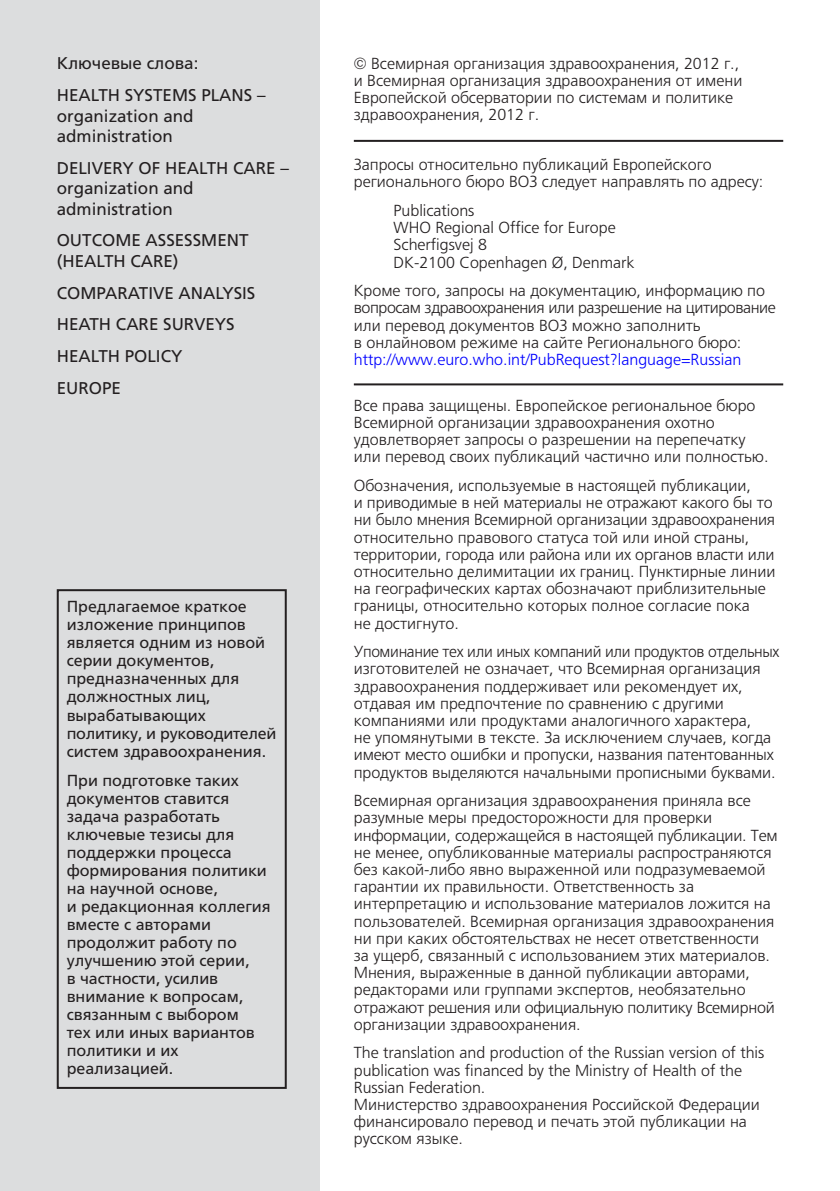
<style>
.page{position:relative;width:840px;height:1191px;background:#fff}
.page>*{position:absolute;margin:0;border:0;box-sizing:border-box;transform-origin:0 0}
.t1{font:17px/20.4px "Frutiger";color:#231f20}
.t2{font:17px "Frutiger LTCYR";color:#231f20}
.t3{font:300 16px/17.2px "Frutiger LTCYR";color:#231f20}
.t4{font:16px/18px "Frutiger LTCYR";color:#231f20}
.t5{font:300 16px "Frutiger LTCYR";color:#00f}
.s1{font-family:"Frutiger"}
</style>
<div class="page">
<div style="left:0;top:0;width:319px;height:1191px;background:#dcddde"></div>
<hr style="left:353px;top:140px;width:429px;height:2px;background:#231f20">
<hr style="left:353px;top:383px;width:429px;height:2px;background:#231f20">
<div style="left:57px;top:589px;width:229px;height:500px;border:2px solid #231f20"></div>
<p class="t2" style="left:57px;top:57px;width:143px">Ключевые слова:</p>
<p class="t1" style="left:57px;top:86px;width:210px">HEALTH SYSTEMS PLANS – organization and administration</p>
<p class="t1" style="left:57px;top:159px;width:233px">DELIVERY OF HEALTH CARE – organization and administration</p>
<p class="t1" style="left:57px;top:231px;width:193px">OUTCOME ASSESSMENT (HEALTH CARE)</p>
<p class="t1" style="left:57px;top:278px;width:200px;line-height:31.8px">COMPARATIVE ANALYSIS<br>HEATH CARE SURVEYS<br>HEALTH POLICY<br>EUROPE</p>
<p class="t4" style="left:67px;top:599px;width:211px">Предлагаемое краткое изложение принципов является одним из новой серии документов, предназначенных для должностных лиц, вырабатывающих политику, и руководителей систем здравоохранения.</p>
<p class="t4" style="left:67px;top:772px;width:205px">При подготовке таких документов ставится задача разработать ключевые тезисы для поддержки процесса формирования политики на научной основе,<br>и редакционная коллегия вместе с авторами продолжит работу по улучшению этой серии,<br>в частности, усилив внимание к вопросам, связанным с выбором<br>тех или иных вариантов политики и их реализацией.</p>
<p class="t3" style="left:353px;top:56px;width:390px">© Всемирная организация здравоохранения, 2012 г., и Всемирная организация здравоохранения от имени Европейской обсерватории по системам и политике здравоохранения, 2012 г.</p>
<p class="t3" style="left:353px;top:157px;width:411px">Запросы относительно публикаций Европейского регионального бюро ВОЗ следует направлять по адресу:</p>
<p class="t3" style="left:393px;top:203px;width:242px">Publications<br>WHO Regional Office for Europe<br>Scherfigsvej 8<br>DK-2100 Copenhagen <span class="s1">Ø</span>, Denmark</p>
<p class="t3" style="left:353px;top:283px;width:423px">Кроме того, запросы на документацию, информацию по вопросам здравоохранения или разрешение на цитирование или перевод документов ВОЗ можно заполнить<br>в онлайновом режиме на сайте Регионального бюро:</p>
<p class="t5" style="left:353px;top:353px;width:389px">http://www.euro.who.int/PubRequest?language=Russian</p>
<p class="t3" style="left:353px;top:398px;width:416px">Все права защищены. Европейское региональное бюро Всемирной организации здравоохранения охотно удовлетворяет запросы о разрешении на перепечатку или перевод своих публикаций частично или полностью.</p>
<p class="t3" style="left:353px;top:478px;width:423px">Обозначения, используемые в настоящей публикации,<br>и приводимые в ней материалы не отражают какого бы то ни было мнения Всемирной организации здравоохранения относительно правового статуса той или иной страны, территории, города или района или их органов власти или относительно делимитации их границ. Пунктирные линии на географических картах обозначают приблизительные границы, относительно которых полное согласие пока<br>не достигнуто.</p>
<p class="t3" style="left:353px;top:644px;width:427px">Упоминание тех или иных компаний или продуктов отдельных изготовителей не означает, что Всемирная организация здравоохранения поддерживает или рекомендует их, отдавая им предпочтение по сравнению с другими компаниями или продуктами аналогичного характера,<br>не упомянутыми в тексте. За исключением случаев, когда имеют место ошибки и пропуски, названия патентованных продуктов выделяются начальными прописными буквами.</p>
<p class="t3" style="left:353px;top:793px;width:425px">Всемирная организация здравоохранения приняла все разумные меры предосторожности для проверки информации, содержащейся в настоящей публикации. Тем не менее, опубликованные материалы распространяются без какой-либо явно выраженной или подразумеваемой гарантии их правильности. Ответственность за интерпретацию и использование материалов ложится на пользователей. Всемирная организация здравоохранения ни при каких обстоятельствах не несет ответственности за ущерб, связанный с использованием этих материалов.<br>Мнения, выраженные в данной публикации авторами, редакторами или группами экспертов, необязательно отражают решения или официальную политику Всемирной организации здравоохранения.</p>
<p class="t3" style="left:353px;top:1045px;width:412px">The translation and production of the Russian version of this publication was financed by the Ministry of Health of the Russian Federation.<br>Министерство здравоохранения Российской Федерации финансировало перевод и печать этой публикации на русском языке.</p>
</div>
